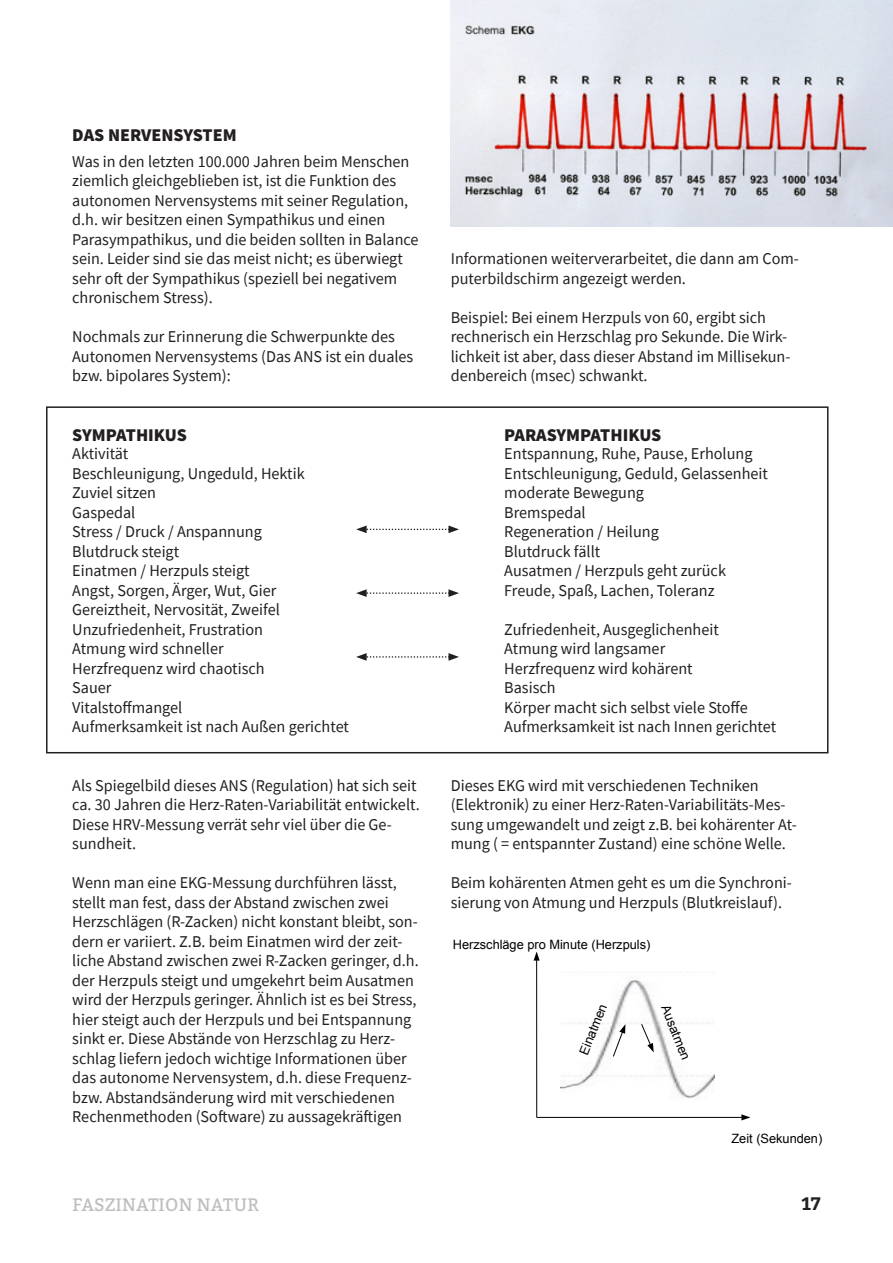
<style>
.page{position:relative;width:893px;height:1263px;background:#fff}
.page>*{position:absolute;margin:0;border:0;box-sizing:border-box;transform-origin:0 0}
.t1{font:900 18px "Source Sans Pro";color:#231f20}
.t2{font:18px "Bitter";letter-spacing:.01em;color:#bcbdc0}
.t3{font:700 18px "Bitter";color:#231f20}
.t4{font:16.5px/19.5px "Source Sans Pro";color:#231f20}
.t5{font:12.75px "Arial";color:#000}
</style>
<div class="page">
<img style="left:561px;top:980px;width:153px;height:119px">
<hr style="left:537px;top:1117px;width:205px;height:1px;background:#000">
<svg style="left:741px;top:1114px;width:9px;height:6px"></svg>
<hr style="left:536px;top:960px;width:1px;height:157px;background:#000">
<svg style="left:534px;top:951px;width:6px;height:9px"></svg>
<svg style="left:613px;top:1024px;width:12px;height:32px"></svg>
<svg style="left:641px;top:1024px;width:13px;height:28px"></svg>
<img style="left:451px;top:0;width:442px;height:227px">
<svg style="left:356px;top:653px;width:103px;height:8px"></svg>
<svg style="left:356px;top:589px;width:103px;height:8px"></svg>
<svg style="left:356px;top:525px;width:103px;height:8px"></svg>
<div style="left:46px;top:406px;width:782px;height:347px;border:2px solid #231f20"></div>
<p class="t1" style="left:72px;top:123px;width:166px">DAS NERVENSYSTEM</p>
<p class="t4" style="left:72px;top:151px;width:348px">Was in den letzten 100.000 Jahren beim Menschen ziemlich gleichgeblieben ist, ist die Funktion des autonomen Nervensystems mit seiner Regulation, d.h. wir besitzen einen Sympathikus und einen Parasympathikus, und die beiden sollten in Balance sein. Leider sind sie das meist nicht; es überwiegt sehr oft der Sympathikus (speziell bei negativem chronischem Stress).</p>
<p class="t4" style="left:72px;top:327px;width:343px">Nochmals zur Erinnerung die Schwerpunkte des<br>Autonomen Nervensystems (Das ANS ist ein duales bzw. bipolares System):</p>
<p class="t4" style="left:451px;top:249px;width:350px">Informationen weiterverarbeitet, die dann am Com&shy;puterbildschirm angezeigt werden.</p>
<p class="t4" style="left:451px;top:307px;width:341px">Beispiel: Bei einem Herzpuls von 60, ergibt sich rechnerisch ein Herzschlag pro Sekunde. Die Wirk&shy;lichkeit ist aber, dass dieser Abstand im Millisekun&shy;denbereich (msec) schwankt.</p>
<p class="t1" style="left:72px;top:423px;width:116px">SYMPATHIKUS</p>
<p class="t1" style="left:504px;top:423px;width:159px">PARASYMPATHIKUS</p>
<p class="t4" style="left:72px;top:444px;width:57px">Aktivität</p>
<p class="t4" style="left:504px;top:444px;width:250px">Entspannung, Ruhe, Pause, Erholung</p>
<p class="t4" style="left:72px;top:463px;width:234px">Beschleunigung, Ungeduld, Hektik</p>
<p class="t4" style="left:504px;top:463px;width:265px">Entschleunigung, Geduld, Gelassenheit</p>
<p class="t4" style="left:72px;top:483px;width:85px">Zuviel sitzen</p>
<p class="t4" style="left:504px;top:483px;width:141px">moderate Bewegung</p>
<p class="t4" style="left:72px;top:502px;width:65px">Gaspedal</p>
<p class="t4" style="left:504px;top:502px;width:83px">Bremspedal</p>
<p class="t4" style="left:72px;top:522px;width:191px">Stress / Druck / Anspannung</p>
<p class="t4" style="left:504px;top:522px;width:156px">Regeneration / Heilung</p>
<p class="t4" style="left:72px;top:541px;width:108px">Blutdruck steigt</p>
<p class="t4" style="left:504px;top:541px;width:97px">Blutdruck fällt</p>
<p class="t4" style="left:72px;top:561px;width:179px">Einatmen / Herzpuls steigt</p>
<p class="t4" style="left:504px;top:561px;width:223px">Ausatmen / Herzpuls geht zurück</p>
<p class="t4" style="left:72px;top:580px;width:206px">Angst, Sorgen, Ärger, Wut, Gier</p>
<p class="t4" style="left:504px;top:580px;width:212px">Freude, Spaß, Lachen, Toleranz</p>
<p class="t4" style="left:72px;top:600px;width:209px">Gereiztheit, Nervosität, Zweifel<br>Unzufriedenheit, Frustration</p>
<p class="t4" style="left:504px;top:619px;width:216px">Zufriedenheit, Ausgeglichenheit</p>
<p class="t4" style="left:72px;top:639px;width:153px">Atmung wird schneller</p>
<p class="t4" style="left:504px;top:639px;width:162px">Atmung wird langsamer</p>
<p class="t4" style="left:72px;top:658px;width:194px">Herzfrequenz wird chaotisch</p>
<p class="t4" style="left:504px;top:658px;width:190px">Herzfrequenz wird kohärent</p>
<p class="t4" style="left:72px;top:678px;width:41px">Sauer</p>
<p class="t4" style="left:504px;top:678px;width:53px">Basisch</p>
<p class="t4" style="left:72px;top:697px;width:111px">Vitalstoffmangel</p>
<p class="t4" style="left:504px;top:697px;width:245px">Körper macht sich selbst viele Stoffe</p>
<p class="t4" style="left:72px;top:717px;width:278px">Aufmerksamkeit ist nach Außen gerichtet</p>
<p class="t4" style="left:504px;top:717px;width:273px">Aufmerksamkeit ist nach Innen gerichtet</p>
<p class="t4" style="left:72px;top:775px;width:349px">Als Spiegelbild dieses ANS (Regulation) hat sich seit ca. 30 Jahren die Herz-Raten-Variabilität entwickelt.<br>Diese HRV-Messung verrät sehr viel über die Ge&shy;sundheit.</p>
<p class="t4" style="left:72px;top:873px;width:348px">Wenn man eine EKG-Messung durchführen lässt, stellt man fest, dass der Abstand zwischen zwei Herzschlägen (R-Zacken) nicht konstant bleibt, son&shy;dern er variiert. Z.B. beim Einatmen wird der zeit&shy;liche Abstand zwischen zwei R-Zacken geringer, d.h. der Herzpuls steigt und umgekehrt beim Ausatmen wird der Herzpuls geringer. Ähnlich ist es bei Stress, hier steigt auch der Herzpuls und bei Entspannung sinkt er. Diese Abstände von Herzschlag zu Herz&shy;schlag liefern jedoch wichtige Informationen über das autonome Nervensystem, d.h. diese Frequenz&shy;bzw. Abstandsänderung wird mit verschiedenen Rechenmethoden (Software) zu aussagekräftigen</p>
<p class="t4" style="left:451px;top:775px;width:348px">Dieses EKG wird mit verschiedenen Techniken (Elektronik) zu einer Herz-Raten-Variabilitäts-Mes&shy;sung umgewandelt und zeigt z.B. bei kohärenter At&shy;mung ( = entspannter Zustand) eine schöne Welle.</p>
<p class="t4" style="left:451px;top:873px;width:343px">Beim kohärenten Atmen geht es um die Synchroni&shy;sierung von Atmung und Herzpuls (Blutkreislauf).</p>
<p class="t5" style="left:453px;top:940px;width:199px">Herzschläge pro Minute (Herzpuls)</p>
<p class="t5" style="left:579px;top:1052px;width:56px;rotate:-68deg">Einatmen</p>
<p class="t5" style="left:669px;top:1004px;width:59px;rotate:68deg">Ausatmen</p>
<p class="t5" style="left:731px;top:1134px;width:92px">Zeit (Sekunden)</p>
<p class="t2" style="left:72px;top:1192px;width:188px">FASZINATION NATUR</p>
<p class="t3" style="left:801px;top:1190px;width:21px">17</p>
</div>
